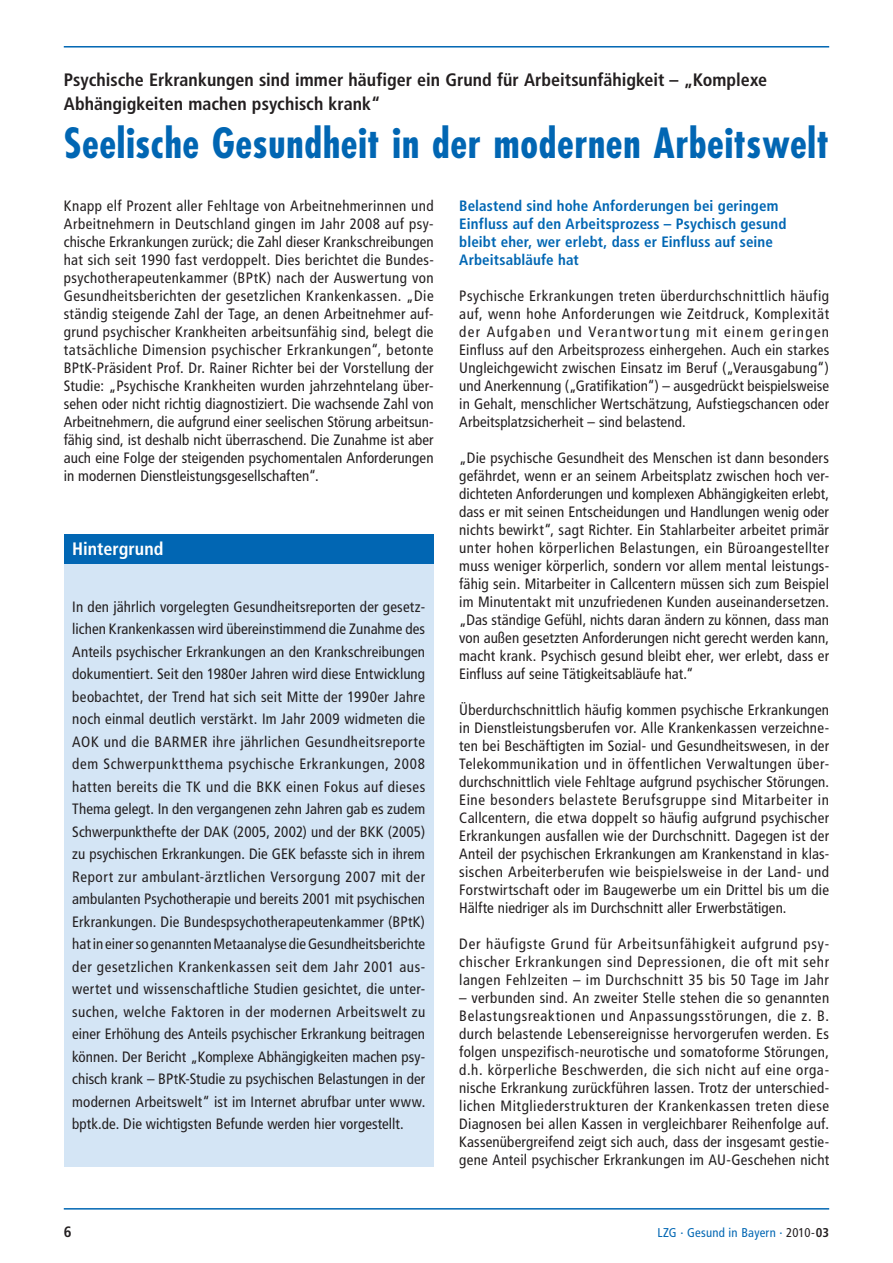
<style>
.page{position:relative;width:893px;height:1263px;background:#fff}
.page>*{position:absolute;margin:0;border:0;box-sizing:border-box;transform-origin:0 0}
.t1{font:700 condensed 40.5px "Futura";letter-spacing:.015em;color:#0166b3}
.t2{font:700 condensed 18px/24px "Frutiger LT";color:#231f20}
.t3{font:700 condensed 18px "Frutiger LT";color:#fff}
.t4{font:condensed 15px/18px "Frutiger LT";letter-spacing:.005em;color:#231f20;text-align:justify}
.t5{font:700 condensed 15px/18px "Frutiger LT";letter-spacing:.01em;color:#0166b3}
.t6{font:700 condensed 15px "Frutiger LT";color:#231f20}
.t7{font:condensed 12.75px "Frutiger LT";letter-spacing:.015em;color:#0166b3}
.s1{color:#231f20}
.s2{font-weight:700;color:#231f20}
</style>
<div class="page">
<hr style="left:64px;top:46px;width:765px;height:2px;background:#0166b3">
<hr style="left:64px;top:1208px;width:765px;height:1px;background:#0166b3">
<div style="left:64px;top:534px;width:370px;height:632px;background:#d4e5f5"></div>
<div style="left:64px;top:534px;width:370px;height:30px;background:#0166b3"></div>
<p class="t2" style="left:64px;top:68px;width:705px">Psychische Erkrankungen sind immer häufiger ein Grund für Arbeitsunfähigkeit – „Komplexe<br>Abhängigkeiten machen psychisch krank“</p>
<h1 class="t1" style="left:64px;top:118px;width:767px">Seelische Gesundheit in der modernen Arbeitswelt</h1>
<p class="t4" style="left:64px;top:197px;width:372px">Knapp elf Prozent aller Fehltage von Arbeitnehmerinnen und Arbeitnehmern in Deutschland gingen im Jahr 2008 auf psy&shy;chische Erkrankungen zurück; die Zahl dieser Krankschreibungen hat sich seit 1990 fast verdoppelt. Dies berichtet die Bundes&shy;psychotherapeutenkammer (BPtK) nach der Auswertung von Gesundheitsberichten der gesetzlichen Krankenkassen. „Die ständig steigende Zahl der Tage, an denen Arbeitnehmer auf&shy;grund psychischer Krankheiten arbeitsunfähig sind, belegt die tatsächliche Dimension psychischer Erkrankungen“, betonte BPtK-Präsident Prof. Dr. Rainer Richter bei der Vorstellung der Studie: „Psychische Krankheiten wurden jahrzehntelang über&shy;sehen oder nicht richtig diagnostiziert. Die wachsende Zahl von Arbeitnehmern, die aufgrund einer seelischen Störung arbeitsun&shy;fähig sind, ist deshalb nicht überraschend. Die Zunahme ist aber auch eine Folge der steigenden psychomentalen Anforderungen in modernen Dienstleistungsgesellschaften“.</p>
<p class="t3" style="left:72px;top:538px;width:93px">Hintergrund</p>
<p class="t4" style="left:72px;top:595px;width:355px;line-height:22.5px">In den jährlich vorgelegten Gesundheitsreporten der gesetz&shy;lichen Krankenkassen wird übereinstimmend die Zunahme des Anteils psychischer Erkrankungen an den Krankschreibungen dokumentiert. Seit den 1980er Jahren wird diese Entwicklung beobachtet, der Trend hat sich seit Mitte der 1990er Jahre noch einmal deutlich verstärkt. Im Jahr 2009 widmeten die AOK und die BARMER ihre jährlichen Gesundheitsreporte dem Schwerpunktthema psychische Erkrankungen, 2008 hatten bereits die TK und die BKK einen Fokus auf dieses Thema gelegt. In den vergangenen zehn Jahren gab es zudem Schwerpunkthefte der DAK (2005, 2002) und der BKK (2005) zu psychischen Erkrankungen. Die GEK befasste sich in ihrem Report zur ambulant-ärztlichen Versorgung 2007 mit der ambulanten Psychotherapie und bereits 2001 mit psychischen Erkrankungen. Die Bundespsychotherapeutenkammer (BPtK) hat in einer so genannten Metaanalyse die Gesundheitsberichte der gesetzlichen Krankenkassen seit dem Jahr 2001 aus&shy;wertet und wissenschaftliche Studien gesichtet, die unter&shy;suchen, welche Faktoren in der modernen Arbeitswelt zu einer Erhöhung des Anteils psychischer Erkrankung beitragen können. Der Bericht „Komplexe Abhängigkeiten machen psy&shy;chisch krank – BPtK-Studie zu psychischen Belastungen in der modernen Arbeitswelt“ ist im Internet abrufbar unter www. bptk.de. Die wichtigsten Befunde werden hier vorgestellt.</p>
<p class="t5" style="left:459px;top:197px;width:329px">Belastend sind hohe Anforderungen bei geringem Einfluss auf den Arbeitsprozess – Psychisch gesund bleibt eher, wer erlebt, dass er Einfluss auf seine Arbeitsabläufe hat</p>
<p class="t4" style="left:459px;top:287px;width:371px">Psychische Erkrankungen treten überdurchschnittlich häufig auf, wenn hohe Anforderungen wie Zeitdruck, Komplexität der Aufgaben und Verantwortung mit einem geringen Einfluss auf den Arbeitsprozess einhergehen. Auch ein starkes Ungleichgewicht zwischen Einsatz im Beruf („Verausgabung“) und Anerkennung („Gratifikation“) – ausgedrückt beispielsweise in Gehalt, menschlicher Wertschätzung, Aufstiegschancen oder Arbeitsplatzsicherheit – sind belastend.</p>
<p class="t4" style="left:459px;top:449px;width:371px">„Die psychische Gesundheit des Menschen ist dann besonders gefährdet, wenn er an seinem Arbeitsplatz zwischen hoch ver&shy;dichteten Anforderungen und komplexen Abhängigkeiten erlebt, dass er mit seinen Entscheidungen und Handlungen wenig oder nichts bewirkt“, sagt Richter. Ein Stahlarbeiter arbeitet primär unter hohen körperlichen Belastungen, ein Büroangestellter muss weniger körperlich, sondern vor allem mental leistungs&shy;fähig sein. Mitarbeiter in Callcentern müssen sich zum Beispiel im Minutentakt mit unzufriedenen Kunden auseinandersetzen. „Das ständige Gefühl, nichts daran ändern zu können, dass man von außen gesetzten Anforderungen nicht gerecht werden kann, macht krank. Psychisch gesund bleibt eher, wer erlebt, dass er Einfluss auf seine Tätigkeitsabläufe hat.“</p>
<p class="t4" style="left:459px;top:701px;width:371px">Überdurchschnittlich häufig kommen psychische Erkrankungen in Dienstleistungsberufen vor. Alle Krankenkassen verzeichne&shy;ten bei Beschäftigten im Sozial- und Gesundheitswesen, in der Telekommunikation und in öffentlichen Verwaltungen über&shy;durchschnittlich viele Fehltage aufgrund psychischer Störungen.<br>Eine besonders belastete Berufsgruppe sind Mitarbeiter in Callcentern, die etwa doppelt so häufig aufgrund psychischer Erkrankungen ausfallen wie der Durchschnitt. Dagegen ist der Anteil der psychischen Erkrankungen am Krankenstand in klas&shy;sischen Arbeiterberufen wie beispielsweise in der Land- und Forstwirtschaft oder im Baugewerbe um ein Drittel bis um die Hälfte niedriger als im Durchschnitt aller Erwerbstätigen.</p>
<p class="t4" style="left:459px;top:935px;width:371px">Der häufigste Grund für Arbeitsunfähigkeit aufgrund psy&shy;chischer Erkrankungen sind Depressionen, die oft mit sehr langen Fehlzeiten – im Durchschnitt 35 bis 50 Tage im Jahr</p>
<p class="t4" style="left:459px;top:989px;width:371px">– verbunden sind. An zweiter Stelle stehen die so genannten Belastungsreaktionen und Anpassungsstörungen, die z. B. durch belastende Lebensereignisse hervorgerufen werden. Es folgen unspezifisch-neurotische und somatoforme Störungen, d.h. körperliche Beschwerden, die sich nicht auf eine orga&shy;nische Erkrankung zurückführen lassen. Trotz der unterschied&shy;lichen Mitgliederstrukturen der Krankenkassen treten diese Diagnosen bei allen Kassen in vergleichbarer Reihenfolge auf.<br>Kassenübergreifend zeigt sich auch, dass der insgesamt gestie&shy;gene Anteil psychischer Erkrankungen im AU-Geschehen nicht</p>
<p class="t6" style="left:64px;top:1223px;width:9px">6</p>
<p class="t7" style="left:657px;top:1225px;width:173px">LZG · Gesund in Bayern · <span class="s1">2010-</span><span class="s2">03</span></p>
</div>
